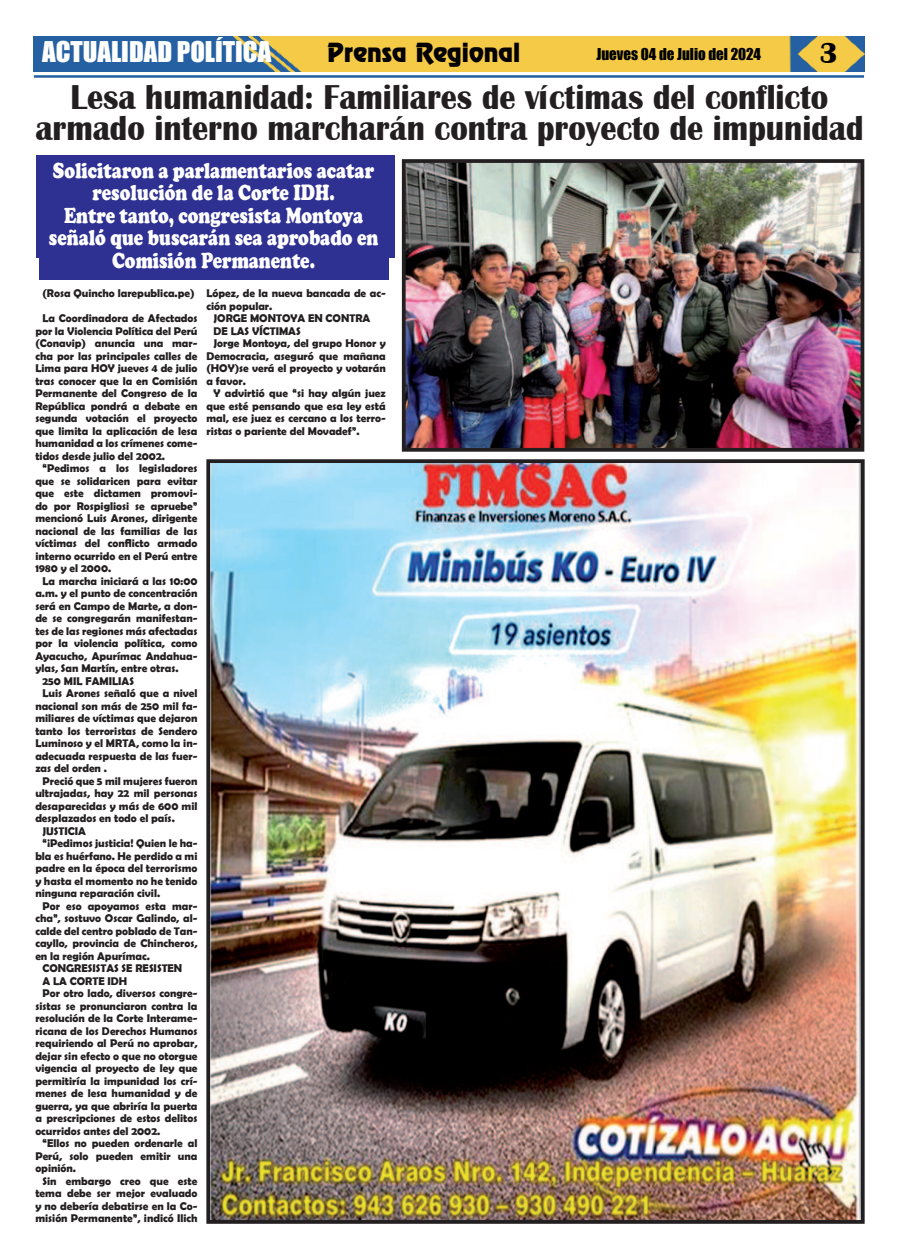
<style>
.page{position:relative;width:900px;height:1258px;background:#fff}
.page>*{position:absolute;margin:0;border:0;box-sizing:border-box;transform-origin:0 0}
.t1{font:700 35.5px/31.2px "Britannic";color:#231f20;text-align:center;scale:.91 1}
.t2{font:700 30px "Britannic";color:#020000}
.t3{font:26.25px "Impact";color:#fff}
.t4{font:23.75px "Renfrew Normal";color:#020000}
.t5{font:900 22.5px/22.5px "Cooper";color:#fff;text-align:center;scale:.79 1}
.t6{font:15px "Impact";color:#000}
.t7{font:700 11.25px/12.5px "Berlin Sans FB Demi";color:#231f20;text-align:justify}
</style>
<div class="page">
<hr style="left:34px;top:75px;width:830px;height:3px;background:#2361a2">
<img style="left:34px;top:36px;width:830px;height:36px">
<img style="left:211px;top:464px;width:649px;height:755px">
<div style="left:206px;top:459px;width:659px;height:765px;border:4px solid #231f20"></div>
<img style="left:407px;top:164px;width:452px;height:283px">
<div style="left:402px;top:159px;width:462px;height:293px;border:4px solid #231f20"></div>
<div style="left:36px;top:156px;width:359px;height:102px;background:#2e3092"></div>
<div style="left:39px;top:162px;width:349px;height:118px;background:#2e3092"></div>
<h3 class="t3" style="left:42px;top:38px;width:231px">ACTUALIDAD POLÍTICA</h3>
<h3 class="t4" style="left:327px;top:42px;width:194px">Prensa Regional</h3>
<h3 class="t6" style="left:596px;top:46px;width:166px">Jueves 04 de Julio del 2024</h3>
<h2 class="t2" style="left:820px;top:43px;width:20px">3</h2>
<h1 class="t1" style="left:36px;top:84px;width:911px">Lesa humanidad: Familiares de víctimas del conflicto armado interno marcharán contra proyecto de impunidad</h1>
<h3 class="t5" style="left:49px;top:158px;width:419px">Solicitaron a parlamentarios acatar resolución de la Corte IDH.<br>Entre tanto, congresista Montoya señaló que buscarán sea aprobado en<br>Comisión Permanente.</h3>
<p class="t7" style="left:42px;top:288px;width:154px">(Rosa Quincho larepublica.pe)</p>
<p class="t7" style="left:35px;top:313px;width:164px;text-indent:7px">La Coordinadora de Afectados por la Violencia Política del Perú (Conavip) anuncia una mar&shy;cha por las principales calles de Lima para HOY jueves 4 de julio tras conocer que la en Comisión Permanente del Congreso de la República pondrá a debate en segunda votación el proyecto que limita la aplicación de lesa humanidad a los crímenes come&shy;tidos desde julio del 2002.</p>
<p class="t7" style="left:35px;top:463px;width:164px;text-indent:7px">“Pedimos a los legisladores que se solidaricen para evitar que este dictamen promovi&shy;do por Rospigliosi se apruebe” mencionó Luis Arones, dirigente nacional de las familias de las víctimas del con昀氀icto armado interno ocurrido en el Perú entre 1980 y el 2000.</p>
<p class="t7" style="left:42px;top:576px;width:157px">La marcha iniciará a las 10:00</p>
<p class="t7" style="left:35px;top:588px;width:164px">a.m. y el punto de concentración</p>
<p class="t7" style="left:35px;top:601px;width:164px">será en Campo de Marte, a don-</p>
<p class="t7" style="left:35px;top:613px;width:164px">de se congregarán manifestan-</p>
<p class="t7" style="left:35px;top:626px;width:164px">tes de las regiones más afectadas</p>
<p class="t7" style="left:35px;top:638px;width:164px">por la violencia política, como</p>
<p class="t7" style="left:35px;top:651px;width:164px">Ayacucho, Apurímac Andahua-</p>
<p class="t7" style="left:35px;top:663px;width:145px">ylas, San Martín, entre otras.</p>
<p class="t7" style="left:42px;top:676px;width:93px">250 MIL FAMILIAS</p>
<p class="t7" style="left:42px;top:688px;width:157px">Luis Arones señaló que a nivel</p>
<p class="t7" style="left:35px;top:701px;width:164px">nacional son más de 250 mil fa-</p>
<p class="t7" style="left:35px;top:712px;width:164px">miliares de víctimas que dejaron</p>
<p class="t7" style="left:35px;top:726px;width:164px">tanto los terroristas de Sendero</p>
<p class="t7" style="left:35px;top:738px;width:164px">Luminoso y el MRTA, como la in-</p>
<p class="t7" style="left:35px;top:751px;width:164px">adecuada respuesta de las fuer-</p>
<p class="t7" style="left:35px;top:763px;width:73px">zas del orden .</p>
<p class="t7" style="left:42px;top:775px;width:157px">Preció que 5 mil mujeres fueron</p>
<p class="t7" style="left:35px;top:787px;width:164px">ultrajadas, hay 22 mil personas</p>
<p class="t7" style="left:35px;top:801px;width:164px">desaparecidas y más de 600 mil</p>
<p class="t7" style="left:35px;top:813px;width:141px">desplazados en todo el país.</p>
<p class="t7" style="left:42px;top:826px;width:45px">JUSTICIA</p>
<p class="t7" style="left:42px;top:837px;width:157px">“¡Pedimos justicia! Quien le ha-</p>
<p class="t7" style="left:35px;top:851px;width:164px">bla es huérfano. He perdido a mi</p>
<p class="t7" style="left:35px;top:863px;width:164px">padre en la época del terrorismo</p>
<p class="t7" style="left:35px;top:876px;width:164px">y hasta el momento no he tenido</p>
<p class="t7" style="left:35px;top:888px;width:126px">ninguna reparación civil.</p>
<p class="t7" style="left:42px;top:901px;width:157px">Por eso apoyamos esta mar-</p>
<p class="t7" style="left:35px;top:912px;width:164px">cha”, sostuvo Oscar Galindo, al-</p>
<p class="t7" style="left:35px;top:926px;width:164px">calde del centro poblado de Tan-</p>
<p class="t7" style="left:35px;top:938px;width:164px">cayllo, provincia de Chincheros,</p>
<p class="t7" style="left:35px;top:951px;width:116px">en la región Apurímac.</p>
<p class="t7" style="left:42px;top:962px;width:141px">CONGRESISTAS SE RESISTEN</p>
<p class="t7" style="left:42px;top:976px;width:86px">A LA CORTE IDH</p>
<p class="t7" style="left:42px;top:988px;width:157px">Por otro lado, diversos congre-</p>
<p class="t7" style="left:35px;top:1001px;width:164px">sistas se pronunciaron contra la</p>
<p class="t7" style="left:35px;top:1013px;width:164px">resolución de la Corte Interame-</p>
<p class="t7" style="left:35px;top:1026px;width:164px">ricana de los Derechos Humanos</p>
<p class="t7" style="left:35px;top:1038px;width:164px">requiriendo al Perú no aprobar,</p>
<p class="t7" style="left:35px;top:1050px;width:164px">dejar sin efecto o que no otorgue</p>
<p class="t7" style="left:35px;top:1063px;width:164px">vigencia al proyecto de ley que</p>
<p class="t7" style="left:35px;top:1076px;width:164px">permitiría la impunidad los crí-</p>
<p class="t7" style="left:35px;top:1088px;width:164px">menes de lesa humanidad y de</p>
<p class="t7" style="left:35px;top:1101px;width:164px">guerra, ya que abriría la puerta</p>
<p class="t7" style="left:35px;top:1113px;width:164px">a prescripciones de estos delitos</p>
<p class="t7" style="left:35px;top:1126px;width:127px">ocurridos antes del 2002.</p>
<p class="t7" style="left:42px;top:1138px;width:157px">“Ellos no pueden ordenarle al</p>
<p class="t7" style="left:35px;top:1151px;width:164px">Perú, solo pueden emitir una</p>
<p class="t7" style="left:35px;top:1163px;width:42px">opinión.</p>
<p class="t7" style="left:42px;top:1176px;width:157px">Sin embargo creo que este</p>
<p class="t7" style="left:35px;top:1187px;width:164px">tema debe ser mejor evaluado</p>
<p class="t7" style="left:35px;top:1201px;width:164px">y no debería debatirse en la Co-</p>
<p class="t7" style="left:35px;top:1212px;width:164px">misión Permanente”, indicó Ilich</p>
<p class="t7" style="left:206px;top:288px;width:181px">López, de la nueva bancada de ac&shy;ción popular.</p>
<p class="t7" style="left:213px;top:312px;width:158px">JORGE MONTOYA EN CONTRA</p>
<p class="t7" style="left:213px;top:326px;width:89px">DE LAS VÍCTIMAS</p>
<p class="t7" style="left:213px;top:338px;width:174px">Jorge Montoya, del grupo Honor y</p>
<p class="t7" style="left:206px;top:351px;width:181px">Democracia, aseguró que mañana</p>
<p class="t7" style="left:206px;top:363px;width:181px">(HOY)se verá el proyecto y votarán</p>
<p class="t7" style="left:206px;top:376px;width:41px">a favor.</p>
<p class="t7" style="left:213px;top:387px;width:174px">Y advirtió que “si hay algún juez</p>
<p class="t7" style="left:206px;top:401px;width:181px">que esté pensando que esa ley está</p>
<p class="t7" style="left:206px;top:412px;width:181px">mal, ese juez es cercano a los terro-</p>
<p class="t7" style="left:206px;top:425px;width:155px">ristas o pariente del Movadef”.</p>
</div>
